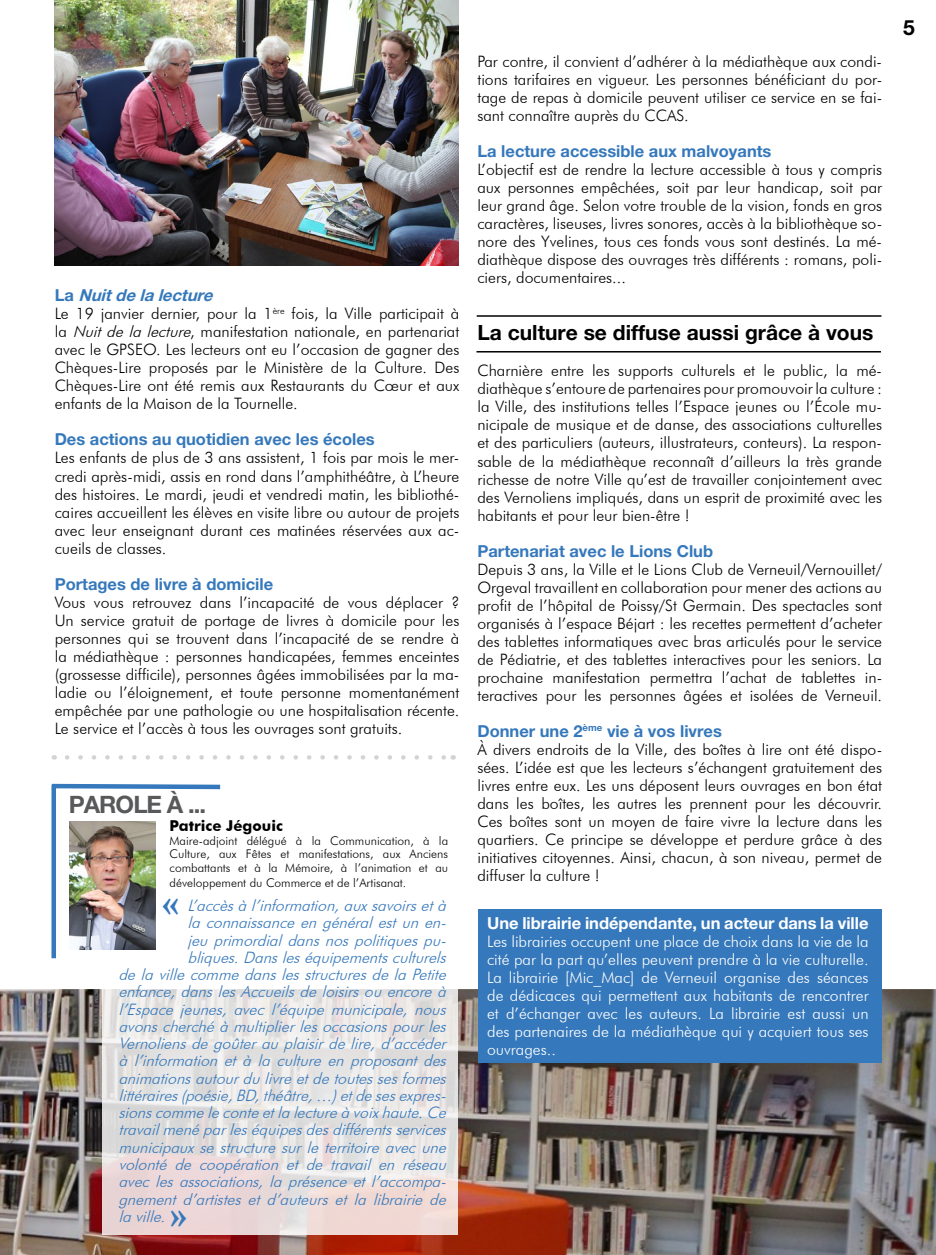
<style>
.page{position:relative;width:936px;height:1255px;background:#fff}
.page>*{position:absolute;margin:0;border:0;box-sizing:border-box;transform-origin:0 0}
.t1{font:700 42px "Minion Pro";color:#3578bb}
.t2{font:700 24px "Helvetica Neue LT Pro";letter-spacing:-.04em;color:#58595b}
.t3{font:700 21px "Helvetica Neue LT Pro";color:#000}
.t4{font:700 16.5px "Helvetica Neue LT Pro";color:#3578bb}
.t5{font:700 16.5px "Helvetica Neue LT Pro";color:#fff}
.t6{font:italic 700 16.5px "Helvetica Neue LT Pro";color:#3578bb}
.t7{font:300 15.75px/18px "Futura BT";color:#000;text-align:justify}
.t8{font:italic 300 15.75px "Futura BT";color:#3578bb}
.t9{font:300 15.75px/18px "Futura BT";color:#fff;text-align:justify}
.t10{font:700 15px "Futura BT";color:#000}
.t11{font:300 12px/13.5px "Futura BT";color:#000;text-align:justify}
.s1{font-style:normal}
.s2{font-style:italic}
</style>
<div class="page">
<img style="left:0;top:989px;width:935px;height:265px">
<hr style="left:476px;top:315px;width:405px;height:2px;background:#000">
<hr style="left:476px;top:351px;width:404px;height:1px;background:#000">
<img style="left:54px;top:0;width:404px;height:266px">
<svg style="left:102px;top:917px;width:356px;height:317px"></svg>
<svg style="left:52px;top:783px;width:169px;height:7px"></svg>
<img style="left:69px;top:821px;width:86px;height:128px">
<div style="left:51px;top:784px;width:5px;height:174px;background:#3578bb"></div>
<div style="left:478px;top:909px;width:403px;height:153px;background:#3578bb"></div>
<svg style="left:67px;top:755px;width:379px;height:4px"></svg>
<p class="t6" style="left:55px;top:285px;width:164px"><span class="s1">L a</span> Nuitdelalecture</p>
<p class="t7" style="left:55px;top:305px;width:406px">Le 19 janvier dernier, pour la 1<sup>ère</sup> fois, la Ville participait à la <span class="s2">Nuitdelalecture</span>, manifestation nationale, en partenariat avec le GPSEO. Les lecteurs ont eu l’occasion de gagner des Chèques-Lire proposés par le Ministère de la Culture. Des Chèques-Lire ont été remis aux Restaurants du Cœur et aux enfants de la Maison de la Tournelle.</p>
<p class="t4" style="left:55px;top:429px;width:321px">Des actions au quotidien avec les écoles</p>
<p class="t7" style="left:55px;top:449px;width:406px">Les enfants de plus de 3 ans assistent, 1 fois par mois le mer&shy;credi après-midi, assis en rond dans l’amphithéâtre, à L’heure des histoires. Le mardi, jeudi et vendredi matin, les bibliothé&shy;caires accueillent les élèves en visite libre ou autour de projets avec leur enseignant durant ces matinées réservées aux ac&shy;cueils de classes.</p>
<p class="t4" style="left:55px;top:573px;width:220px">Portages de livre à domicile</p>
<p class="t7" style="left:55px;top:593px;width:406px">Vous vous retrouvez dans l’incapacité de vous déplacer ?<br>Un service gratuit de portage de livres à domicile pour les personnes qui se trouvent dans l’incapacité de se rendre à la médiathèque : personnes handicapées, femmes enceintes (grossesse difficile), personnes âgées immobilisées par la ma&shy;ladie ou l’éloignement, et toute personne momentanément empêchée par une pathologie ou une hospitalisation récente.<br>Le service et l’accès à tous les ouvrages sont gratuits.</p>
<h2 class="t2" style="left:69px;top:789px;width:139px">PAROLE À ...</h2>
<p class="t10" style="left:170px;top:816px;width:115px">Patrice Jégouic</p>
<p class="t11" style="left:170px;top:833px;width:280px">Maire-adjoint délégué à la Communication, à la Culture, aux Fêtes et manifestations, aux Anciens combattants et à la Mémoire, à l’animation et au</p>
<p class="t11" style="left:170px;top:875px;width:238px">développement du Commerce et de l’Artisanat.</p>
<p class="t8" style="left:187px;top:895px;width:265px">L’accèsàl’information,auxsavoirsetà</p>
<p class="t8" style="left:187px;top:913px;width:265px">la connaissance en général est un en-</p>
<p class="t8" style="left:187px;top:930px;width:265px">jeu primordial dans nos politiques pu-</p>
<p class="t8" style="left:187px;top:947px;width:265px">bliques.Dansleséquipementsculturels</p>
<p class="t8" style="left:118px;top:964px;width:334px">delavillecommedanslesstructuresdelaPetite</p>
<p class="t8" style="left:118px;top:982px;width:334px">enfance,danslesAccueilsdeloisirsouencoreà</p>
<p class="t8" style="left:118px;top:999px;width:334px">l’Espace jeunes, avec l’équipe municipale, nous</p>
<p class="t8" style="left:118px;top:1016px;width:334px">avonscherchéàmultiplierlesoccasionspourles</p>
<p class="t8" style="left:118px;top:1033px;width:334px">Vernoliensdegoûterauplaisirdelire,d’accéder</p>
<p class="t8" style="left:118px;top:1051px;width:334px">à l’information et à la culture en proposant des</p>
<p class="t8" style="left:118px;top:1068px;width:334px">animationsautourdulivreetdetoutessesformes</p>
<p class="t8" style="left:118px;top:1085px;width:334px">littéraires(poésie,BD,théâtre,…)etdesesexpres-</p>
<p class="t8" style="left:118px;top:1102px;width:334px">sionscommeleconteetlalectureàvoixhaute.Ce</p>
<p class="t8" style="left:118px;top:1120px;width:334px">travailmenéparleséquipesdesdifférentsservices</p>
<p class="t8" style="left:118px;top:1137px;width:334px">municipaux se structure sur le territoire avec une</p>
<p class="t8" style="left:118px;top:1154px;width:334px">volonté de coopération et de travail en réseau</p>
<p class="t8" style="left:118px;top:1171px;width:334px">avec les associations, la présence et l’accompa-</p>
<p class="t8" style="left:118px;top:1189px;width:334px">gnement d’artistes et d’auteurs et la librairie de</p>
<p class="t8" style="left:118px;top:1206px;width:53px">laville.</p>
<h1 class="t1" style="left:169px;top:1184px;width:21px">»</h1>
<h1 class="t1" style="left:161px;top:873px;width:21px">«</h1>
<p class="t7" style="left:477px;top:53px;width:406px">Par contre, il convient d’adhérer à la médiathèque aux condi&shy;tions tarifaires en vigueur. Les personnes bénéficiant du por&shy;tage de repas à domicile peuvent utiliser ce service en se fai&shy;sant connaître auprès du CCAS.</p>
<p class="t4" style="left:477px;top:141px;width:295px">La lecture accessible aux malvoyants</p>
<p class="t7" style="left:477px;top:161px;width:406px">L’objectif est de rendre la lecture accessible à tous y compris aux personnes empêchées, soit par leur handicap, soit par leur grand âge. Selon votre trouble de la vision, fonds en gros caractères, liseuses, livres sonores, accès à la bibliothèque so&shy;nore des Yvelines, tous ces fonds vous sont destinés. La mé&shy;diathèque dispose des ouvrages très différents : romans, poli&shy;ciers, documentaires...</p>
<h3 class="t3" style="left:477px;top:320px;width:397px">La culture se diffuse aussi grâce à vous</h3>
<p class="t7" style="left:477px;top:362px;width:406px">Charnière entre les supports culturels et le public, la mé&shy;diathèque s’entoure de partenaires pour promouvoir la culture : la Ville, des institutions telles l’Espace jeunes ou l’École mu&shy;nicipale de musique et de danse, des associations culturelles et des particuliers (auteurs, illustrateurs, conteurs). La respon&shy;sable de la médiathèque reconnaît d’ailleurs la très grande richesse de notre Ville qu’est de travailler conjointement avec des Vernoliens impliqués, dans un esprit de proximité avec les habitants et pour leur bien-être !</p>
<p class="t4" style="left:477px;top:540px;width:237px">Partenariat avec le Lions Club</p>
<p class="t7" style="left:477px;top:560px;width:406px">Depuis 3 ans, la Ville et le Lions Club de Verneuil/Vernouillet/ Orgeval travaillent en collaboration pour mener des actions au profit de l’hôpital de Poissy/St Germain. Des spectacles sont organisés à l’espace Béjart : les recettes permettent d’acheter des tablettes informatiques avec bras articulés pour le service de Pédiatrie, et des tablettes interactives pour les seniors. La prochaine manifestation permettra l’achat de tablettes in&shy;teractives pour les personnes âgées et isolées de Verneuil.</p>
<p class="t4" style="left:477px;top:720px;width:246px">Donner une 2<sup>ème</sup> vie à vos livres</p>
<p class="t7" style="left:477px;top:740px;width:406px">À divers endroits de la Ville, des boîtes à lire ont été dispo&shy;sées. L’idée est que les lecteurs s’échangent gratuitement des livres entre eux. Les uns déposent leurs ouvrages en bon état dans les boîtes, les autres les prennent pour les découvrir.<br>Ces boîtes sont un moyen de faire vivre la lecture dans les quartiers. Ce principe se développe et perdure grâce à des initiatives citoyennes. Ainsi, chacun, à son niveau, permet de diffuser la culture !</p>
<p class="t5" style="left:487px;top:912px;width:383px">Une librairie indépendante, un acteur dans la ville</p>
<p class="t9" style="left:487px;top:932px;width:383px">Les librairies occupent une place de choix dans la vie de la cité par la part qu’elles peuvent prendre à la vie culturelle.<br>La librairie [Mic_Mac] de Verneuil organise des séances de dédicaces qui permettent aux habitants de rencontrer et d’échanger avec les auteurs. La librairie est aussi un des partenaires de la médiathèque qui y acquiert tous ses ouvrages..</p>
<h3 class="t3" style="left:903px;top:14px;width:13px">5</h3>
</div>
